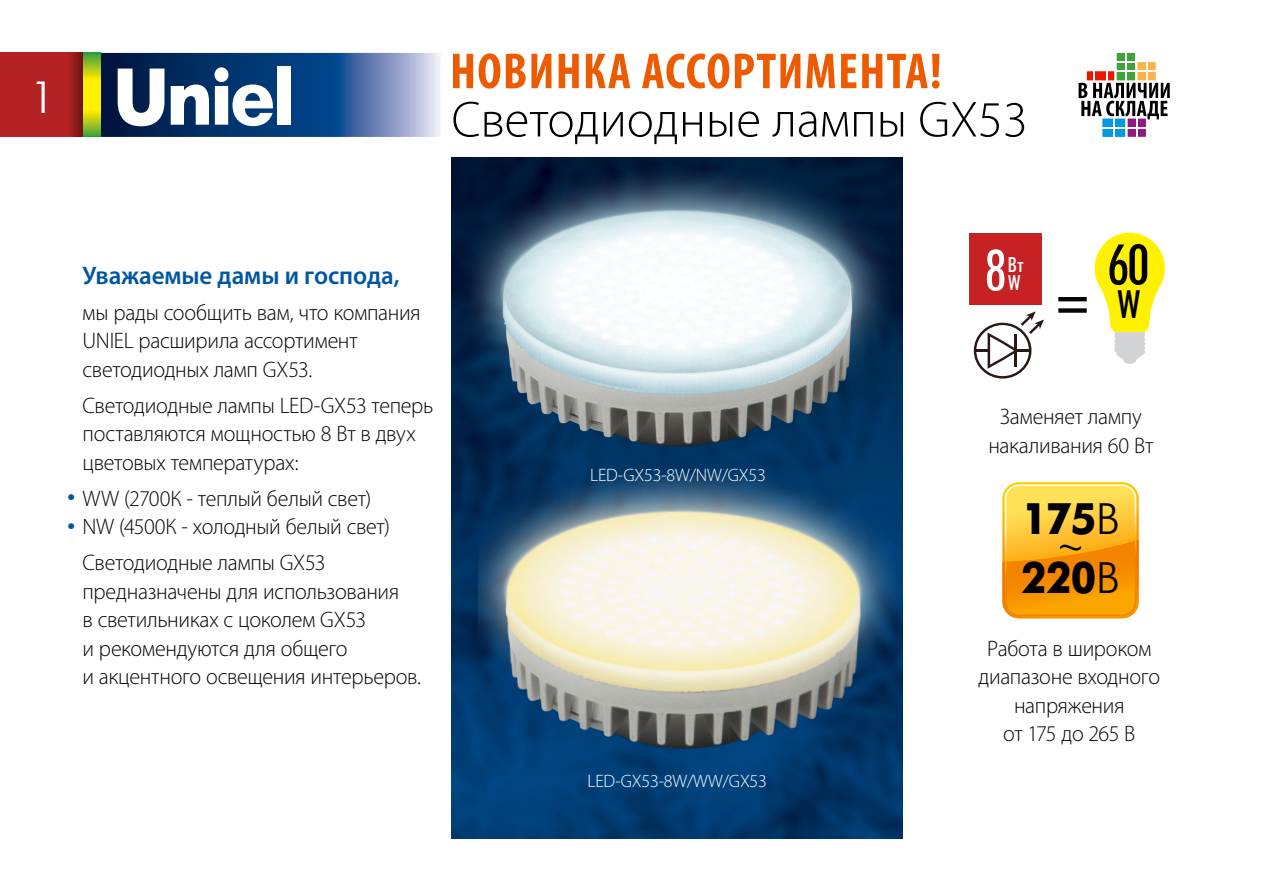
<style>
.page{position:relative;width:1263px;height:893px;background:#fff}
.page>*{position:absolute;margin:0;border:0;box-sizing:border-box;transform-origin:0 0}
.t1{font:61.95px "Futura Condensed Plain";color:#fff}
.t2{font:61.05px "Futura Condensed Plain";color:#000}
.t3{font:600 56.1px "Myriad Pro";color:#050508}
.t4{font:300 51px "Myriad Pro";color:#000}
.t5{font:700 condensed 51px "Myriad Pro";letter-spacing:.025em;color:#ed5b00}
.t6{font:45px "Futuris Light C";color:#fff}
.t7{font:700 43.95px "Futuris C";color:#000;scale:.95 1}
.t8{font:43.95px "Futuris Light C";color:#000;scale:.95 1}
.t9{font:42.3px "Futura Condensed Plain";color:#000}
.t10{font:600 25.5px "Myriad Pro";color:#0057a1}
.t11{font:22.65px/18.6px "Futura Condensed Plain";color:#fff}
.t12{font:300 22.5px/28.5px "Myriad Pro";letter-spacing:-.015em;color:#050508}
.t13{font:700 22.5px/28.5px "Myriad Pro";color:#0057a1}
.t14{font:300 18px "Myriad Pro";letter-spacing:-.01em;color:#fff}
.s1{font-family:"Futuris Light C";font-weight:400}
</style>
<div class="page">
<svg style="left:101px;top:53px;width:339px;height:84px;background:#3c6193"></svg>
<svg style="left:118px;top:69px;width:46px;height:57px"></svg>
<svg style="left:171px;top:67px;width:102px;height:59px"></svg>
<div style="left:277px;top:66px;width:13px;height:59px;background:#fff"></div>
<svg style="left:0;top:53px;width:84px;height:84px;background:#ae2221"></svg>
<svg style="left:84px;top:53px;width:17px;height:84px"></svg>
<img style="left:452px;top:158px;width:451px;height:681px">
<img style="left:476px;top:512px;width:427px;height:256px">
<img style="left:453px;top:157px;width:450px;height:355px">
<div style="left:1117px;top:53px;width:18px;height:27px;background:#3ca439"></div>
<hr style="left:1125px;top:53px;width:2px;height:27px;background:#fff">
<svg style="left:1078px;top:61px;width:92px;height:76px"></svg>
<div style="left:1123px;top:354px;width:14px;height:10px;background:#d2d3d4;border-radius:50%"></div>
<svg style="left:1094px;top:233px;width:71px;height:126px"></svg>
<svg style="left:1002px;top:482px;width:136px;height:136px;background:#fbb227"></svg>
<svg style="left:974px;top:311px;width:70px;height:68px"></svg>
<hr style="left:1015px;top:349px;width:14px;height:3px;background:#281914">
<div style="left:970px;top:233px;width:71px;height:71px;background:#c62123"></div>
<h3 class="t6" style="left:30px;top:75px;width:26px">1</h3>
<h3 class="t5" style="left:450px;top:39px;width:493px">НОВИНКА АССОРТИМЕНТА!</h3>
<h3 class="t4" style="left:451px;top:91px;width:578px">Светодиодные лампы GX53</h3>
<p class="t13" style="left:67px;top:481px;width:9px">• •</p>
<p class="t10" style="left:82px;top:259px;width:319px">Уважаемые дамы и господа,</p>
<p class="t12" style="left:82px;top:298px;width:340px">мы рады сообщить вам, что компания<br>UNIEL расширила ассортимент светодиодных ламп GX53.</p>
<p class="t12" style="left:82px;top:391px;width:352px">Cветодиодные лампы LED-GX53 теперь поставляются мощностью 8 Вт в двух цветовых температурах:</p>
<p class="t12" style="left:82px;top:484px;width:309px">WW (2700К - теплый белый свет)<br>NW (4500К - холодный белый свет)</p>
<p class="t12" style="left:82px;top:549px;width:340px">Светодиодные лампы GX53 предназначены для использования<br>в светильниках с цоколем GX53<br>и рекомендуются для общего<br>и акцентного освещения интерьеров.</p>
<p class="t14" style="left:590px;top:465px;width:177px">LED-GX53-8W/NW/GX53</p>
<p class="t14" style="left:587px;top:771px;width:181px">LED-GX53-8W/WW/GX53</p>
<h1 class="t1" style="left:985px;top:235px;width:22px">8</h1>
<p class="t11" style="left:1008px;top:255px;width:17px">Âò<br>W</p>
<h3 class="t3" style="left:1056px;top:265px;width:34px">=</h3>
<h2 class="t2" style="left:1108px;top:230px;width:41px">60</h2>
<h3 class="t9" style="left:1117px;top:281px;width:24px">W</h3>
<p class="t12" style="left:988px;top:403px;width:167px;text-align:center">Заменяет лампу накаливания 60 Вт</p>
<h3 class="t7" style="left:1021px;top:494px;width:105px">175<span class="s1">В</span></h3>
<h3 class="t8" style="left:1058px;top:526px;width:28px">~</h3>
<h3 class="t7" style="left:1021px;top:553px;width:105px">220<span class="s1">В</span></h3>
<p class="t12" style="left:978px;top:634px;width:183px;text-align:center">Работа в широком диапазоне входного напряжения<br>от 175 до 265 В</p>
</div>
